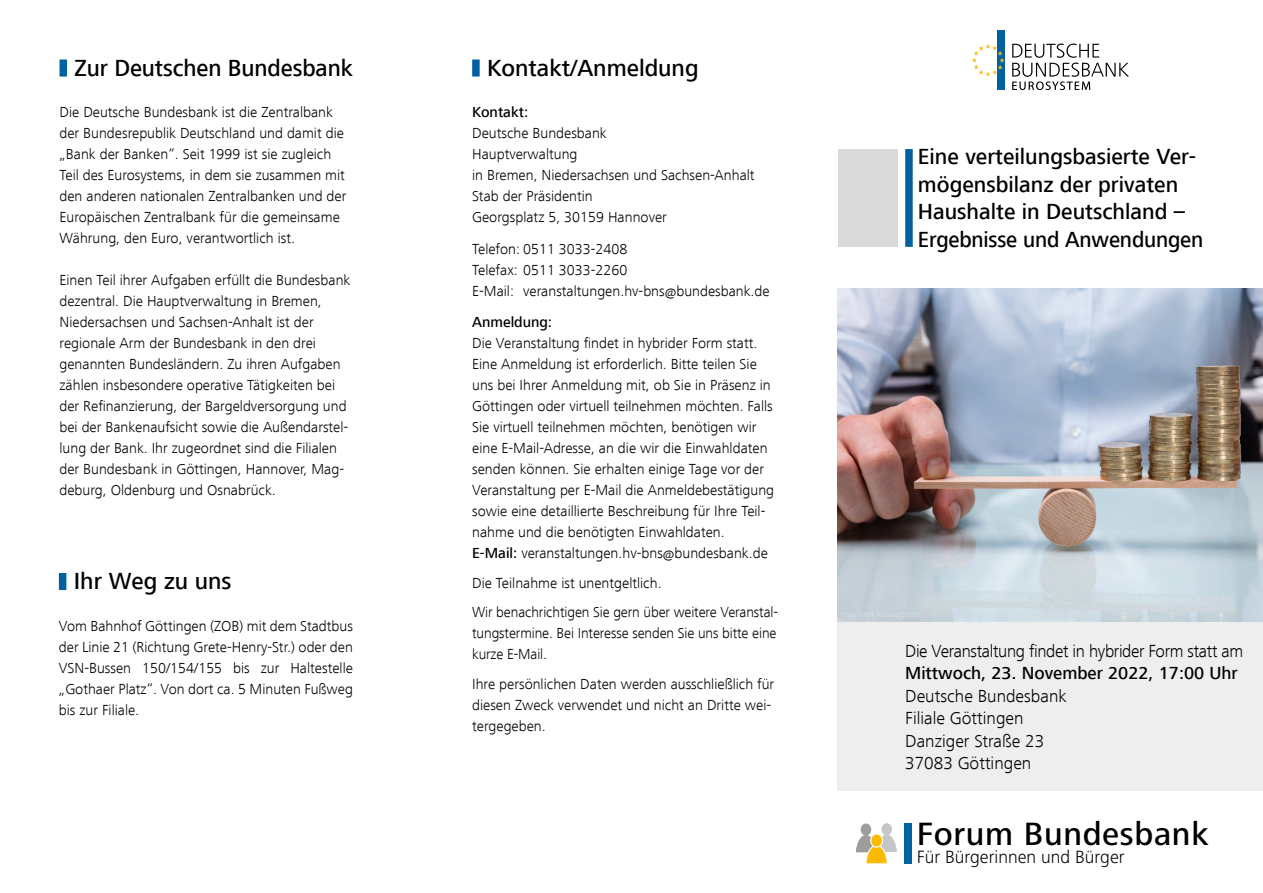
<style>
.page{position:relative;width:1263px;height:893px;background:#fff}
.page>*{position:absolute;margin:0;border:0;box-sizing:border-box;transform-origin:0 0}
.t1{font:500 33.45px "Frutiger Next LTCE";letter-spacing:.02em;color:#000}
.Thema_h3{font:500 24px "Frutiger Next LTCE";letter-spacing:-.005em;color:#000}
.t2{font:500 22.5px/27.6px "Frutiger Next LTCE";color:#000}
.t3{font:300 18.45px "Frutiger Next LTCE";color:#000}
.t4{font:300 18px "Frutiger Next LTCE";color:#000}
.t5{font:300 18px "Frutiger Next LTCE";letter-spacing:-.02em;color:#000}
.t6{font:500 18px "Frutiger Next LTCE";color:#000}
.Fließtext_p{font:300 15px/21px "Frutiger Next LTCE";color:#000}
.Fließtext_p-2{font:500 15px "Frutiger Next LTCE";color:#000}
.s1{font-weight:500}
</style>
<div class="page">
<div style="left:472px;top:60px;width:8px;height:17px;background:#0061a1"></div>
<div style="left:59px;top:573px;width:7px;height:17px;background:#0061a1"></div>
<div style="left:60px;top:60px;width:7px;height:17px;background:#0061a1"></div>
<div style="left:997px;top:30px;width:8px;height:60px;background:#0061a1"></div>
<svg style="left:972px;top:44px;width:33px;height:33px"></svg>
<svg style="left:1012px;top:44px;width:117px;height:46px"></svg>
<div style="left:904px;top:823px;width:7px;height:40px;background:#0061a1"></div>
<div style="left:861px;top:823px;width:10px;height:13px;background:#9d9d9c;border-radius:50%"></div>
<div style="left:881px;top:823px;width:11px;height:12px;background:#c6c6c6;border-radius:50%"></div>
<svg style="left:856px;top:833px;width:41px;height:31px"></svg>
<div style="left:838px;top:620px;width:425px;height:171px;background:#eee"></div>
<div style="left:838px;top:149px;width:59px;height:98px;background:#dadada"></div>
<div style="left:905px;top:149px;width:8px;height:98px;background:#0061a1"></div>
<img style="left:838px;top:288px;width:425px;height:334px">
<p class="Thema_h3" style="left:75px;top:54px;width:280px">Zur Deutschen Bundesbank</p>
<p class="Fließtext_p" style="left:60px;top:102px;width:288px">Die Deutsche Bundesbank ist die Zentralbank der Bundesrepublik Deutschland und damit die „Bank der Banken“. Seit 1999 ist sie zugleich Teil des Eurosystems, in dem sie zusammen mit den anderen nationalen Zentralbanken und der Europäischen Zentralbank für die gemeinsame Währung, den Euro, verantwortlich ist.</p>
<p class="Fließtext_p" style="left:60px;top:270px;width:292px">Einen Teil ihrer Aufgaben erfüllt die Bundesbank dezentral. Die Hauptverwaltung in Bremen, Niedersachsen und Sachsen-Anhalt ist der regionale Arm der Bundesbank in den drei genannten Bundesländern. Zu ihren Aufgaben zählen insbesondere operative Tätigkeiten bei der Refinanzierung, der Bargeldversorgung und bei der Bankenaufsicht sowie die Außendarstel&shy;lung der Bank. Ihr zugeordnet sind die Filialen der Bundesbank in Göttingen, Hannover, Mag&shy;deburg, Oldenburg und Osnabrück.</p>
<p class="Thema_h3" style="left:74px;top:567px;width:159px">Ihr Weg zu uns</p>
<p class="Fließtext_p" style="left:59px;top:615px;width:296px;text-align:justify">Vom Bahnhof Göttingen (ZOB) mit dem Stadtbus der Linie 21 (Richtung Grete-Henry-Str.) oder den VSN-Bussen 150/154/155 bis zur Haltestelle „Gothaer Platz“. Von dort ca. 5 Minuten Fußweg bis zur Filiale.</p>
<p class="Thema_h3" style="left:487px;top:54px;width:213px">Kontakt/Anmeldung</p>
<p class="Fließtext_p-2" style="left:472px;top:104px;width:58px">Kontakt:</p>
<p class="Fließtext_p" style="left:472px;top:123px;width:136px">Deutsche Bundesbank</p>
<p class="Fließtext_p" style="left:472px;top:144px;width:284px">Hauptverwaltung<br>in Bremen, Niedersachsen und Sachsen-Anhalt</p>
<p class="Fließtext_p" style="left:472px;top:186px;width:122px">Stab der Präsidentin</p>
<p class="Fließtext_p" style="left:472px;top:207px;width:196px">Georgsplatz 5, 30159 Hannover</p>
<p class="Fließtext_p" style="left:472px;top:238px;width:157px">Telefon: 0511 3033-2408</p>
<p class="Fließtext_p" style="left:472px;top:259px;width:157px">Telefax: 0511 3033-2260</p>
<p class="Fließtext_p" style="left:472px;top:280px;width:299px">E-Mail: veranstaltungen.hv-bns@bundesbank.de</p>
<p class="Fließtext_p-2" style="left:472px;top:314px;width:81px">Anmeldung:</p>
<p class="Fließtext_p" style="left:472px;top:333px;width:303px">Die Veranstaltung findet in hybrider Form statt.<br>Eine Anmeldung ist erforderlich. Bitte teilen Sie uns bei Ihrer Anmeldung mit, ob Sie in Präsenz in Göttingen oder virtuell teilnehmen möchten. Falls Sie virtuell teilnehmen möchten, benötigen wir eine E-Mail-Adresse, an die wir die Einwahldaten senden können. Sie erhalten einige Tage vor der Veranstaltung per E-Mail die Anmeldebestätigung sowie eine detaillierte Beschreibung für Ihre Teil&shy;nahme und die benötigten Einwahldaten.</p>
<p class="Fließtext_p" style="left:472px;top:543px;width:297px"><span class="s1">E-Mail:</span> veranstaltungen.hv-bns@bundesbank.de</p>
<p class="Fließtext_p" style="left:472px;top:573px;width:191px">Die Teilnahme ist unentgeltlich.</p>
<p class="Fließtext_p" style="left:472px;top:602px;width:307px;text-align:justify">Wir benachrichtigen Sie gern über weitere Veranstal&shy;tungstermine. Bei Interesse senden Sie uns bitte eine kurze E-Mail.</p>
<p class="Fließtext_p" style="left:472px;top:674px;width:304px">Ihre persönlichen Daten werden ausschließlich für diesen Zweck verwendet und nicht an Dritte wei&shy;tergegeben.</p>
<p class="t2" style="left:918px;top:143px;width:280px">Eine verteilungsbasierte Ver&shy;mögensbilanz der privaten<br>Haushalte in Deutschland –</p>
<p class="t2" style="left:918px;top:226px;width:287px">Ergebnisse und Anwendungen</p>
<p class="t5" style="left:905px;top:640px;width:340px">Die Veranstaltung findet in hybrider Form statt am</p>
<p class="t6" style="left:905px;top:663px;width:334px">Mittwoch, 23. November 2022, 17:00 Uhr</p>
<p class="t4" style="left:905px;top:685px;width:163px">Deutsche Bundesbank</p>
<p class="t4" style="left:905px;top:708px;width:120px">Filiale Göttingen</p>
<p class="t4" style="left:905px;top:730px;width:140px">Danziger Straße 23</p>
<p class="t4" style="left:905px;top:753px;width:128px">37083 Göttingen</p>
<p class="t1" style="left:917px;top:815px;width:293px">Forum Bundesbank</p>
<p class="t3" style="left:917px;top:847px;width:209px">Für Bürgerinnen und Bürger</p>
</div>
